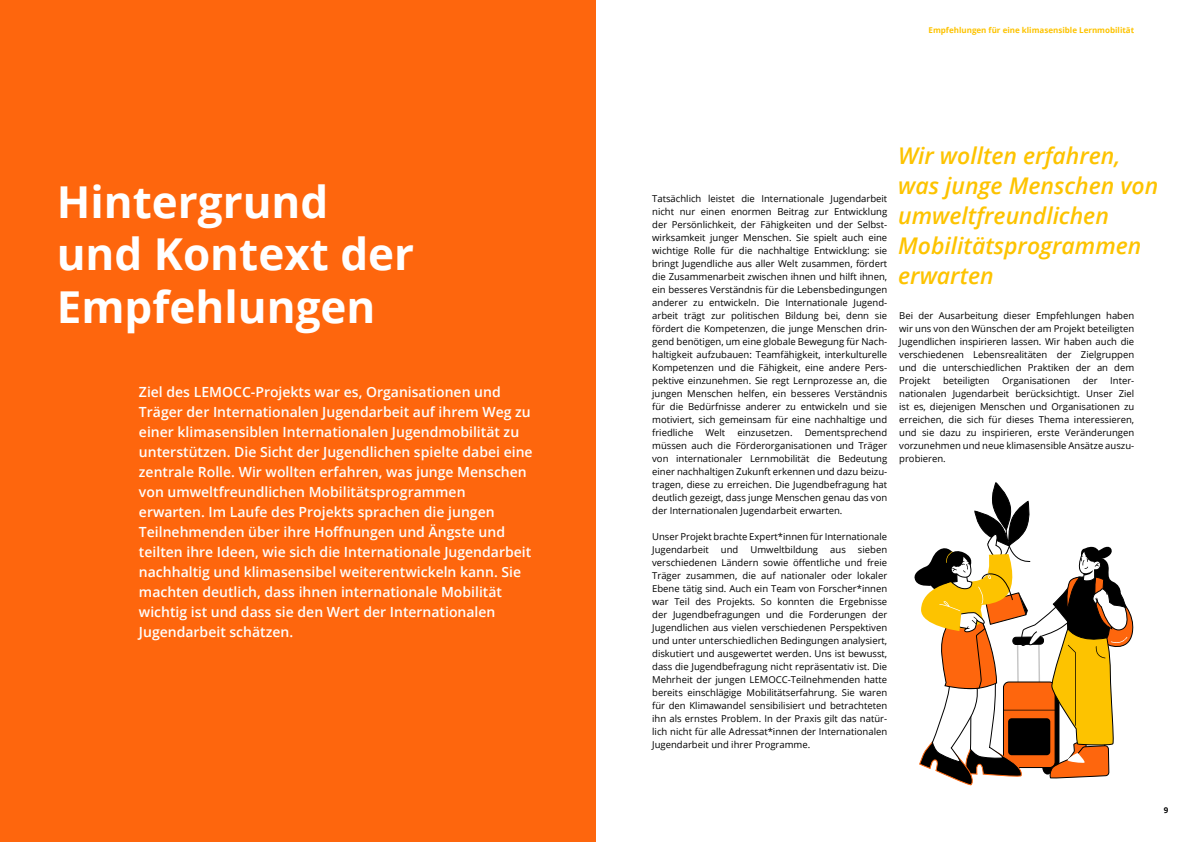
<style>
.page{position:relative;width:1191px;height:842px;background:#fff}
.page>*{position:absolute;margin:0;border:0;box-sizing:border-box;transform-origin:0 0}
.H1_nicht_numm{font:700 44px/52.8px "Open Sans";color:#fff}
.Zitat_-links{font:italic 600 23px/30px "Open Sans";color:#fdc300}
.Intro_Einleitungssei{font:600 14px/20px "Open Sans";color:#fff}
.Copy_9{font:9.5px/13px "Open Sans";color:#000;text-align:justify}
.t1{font:700 8px "Open Sans";color:#fdc300}
.t2{font:700 8px "Open Sans";color:#000}
</style>
<div class="page">
<div style="left:0;top:0;width:595px;height:842px;background:#fe660d"></div>
<svg style="left:914px;top:483px;width:220px;height:303px"></svg>
<p class="t1" style="left:928px;top:25px;width:207px">Empfehlungen für eine klimasensible Lernmobilität</p>
<p class="H1_nicht_numm" style="left:57px;top:174px;width:359px">Hintergrund und Kontext der<br>Empfehlungen</p>
<p class="Copy_9" style="left:652px;top:192px;width:236px">Tatsächlich leistet die Internationale Jugendarbeit nicht nur einen enormen Beitrag zur Entwicklung der Persönlichkeit, der Fähigkeiten und der Selbst&shy;wirksamkeit junger Menschen. Sie spielt auch eine wichtige Rolle für die nachhaltige Entwicklung: sie bringt Jugendliche aus aller Welt zusammen, fördert die Zusammenarbeit zwischen ihnen und hilft ihnen, ein besseres Verständnis für die Lebensbedingungen anderer zu entwickeln. Die Internationale Jugend&shy;arbeit trägt zur politischen Bildung bei, denn sie fördert die Kompetenzen, die junge Menschen drin&shy;gend benötigen, um eine globale Bewegung für Nach&shy;haltigkeit aufzubauen: Teamfähigkeit, interkulturelle Kompetenzen und die Fähigkeit, eine andere Pers&shy;pektive einzunehmen. Sie regt Lernprozesse an, die jungen Menschen helfen, ein besseres Verständnis für die Bedürfnisse anderer zu entwickeln und sie motiviert, sich gemeinsam für eine nachhaltige und friedliche</p>
<p class="Intro_Einleitungssei" style="left:139px;top:382px;width:395px">Ziel des LEMOCC-Projekts war es, Organisationen und Träger der Internationalen Jugendarbeit auf ihrem Weg zu einer klimasensiblen Internationalen Jugendmobilität zu unterstützen. Die Sicht der Jugendlichen spielte dabei eine zentrale Rolle. Wir wollten erfahren, was junge Menschen von umweltfreundlichen Mobilitätsprogrammen erwarten. Im Laufe des Projekts sprachen die jungen Teilnehmenden über ihre Hoffnungen und Ängste und teilten ihre Ideen, wie sich die Internationale Jugendarbeit nachhaltig und klimasensibel weiterentwickeln kann. Sie machten deutlich, dass ihnen internationale Mobilität wichtig ist und dass sie den Wert der Internationalen Jugendarbeit schätzen.</p>
<p class="Copy_9" style="left:652px;top:426px;width:236px;text-indent:152px">Dementsprechend müssen auch die Förderorganisationen und Träger von internationaler Lernmobilität die Bedeutung einer nachhaltigen Zukunft erkennen und dazu beizu&shy;tragen, diese zu erreichen. Die Jugendbefragung hat deutlich gezeigt, dass junge Menschen genau das von der Internationalen Jugendarbeit erwarten.</p>
<p class="Copy_9" style="left:652px;top:530px;width:236px">Unser Projekt brachte Expert*innen für Internationale<br>Jugendarbeit</p>
<p class="Copy_9" style="left:705px;top:426px;width:21px">Welt</p>
<p class="Copy_9" style="left:737px;top:426px;width:57px">einzusetzen.</p>
<p class="Copy_9" style="left:652px;top:543px;width:236px;text-indent:206px">sieben verschiedenen Ländern sowie öffentliche und freie Träger zusammen, die auf nationaler oder lokaler Ebene tätig sind. Auch ein Team von Forscher*innen war Teil des Projekts. So konnten die Ergebnisse der Jugendbefragungen und die Forderungen der Jugendlichen aus vielen verschiedenen Perspektiven und unter unterschiedlichen Bedingungen analysiert, diskutiert und ausgewertet werden. Uns ist bewusst, dass die Jugendbefragung nicht repräsentativ ist. Die Mehrheit der jungen LEMOCC-Teilnehmenden hatte bereits einschlägige Mobilitätserfahrung. Sie waren für den Klimawandel sensibilisiert und betrachteten ihn als ernstes Problem. In der Praxis gilt das natür&shy;lich nicht für alle Adressat*innen der Internationalen Jugendarbeit und ihrer Programme.</p>
<p class="Copy_9" style="left:721px;top:543px;width:19px">und</p>
<p class="Copy_9" style="left:750px;top:543px;width:69px">Umweltbildung</p>
<p class="Copy_9" style="left:830px;top:543px;width:17px">aus</p>
<p class="Zitat_-links" style="left:898px;top:141px;width:262px">Wir wollten erfahren, was junge Menschen von umweltfreundlichen<br>Mobilitätsprogrammen erwarten</p>
<p class="Copy_9" style="left:899px;top:309px;width:236px">Bei der Ausarbeitung dieser Empfehlungen haben wir uns von den Wünschen der am Projekt beteiligten Jugendlichen inspirieren lassen. Wir haben auch die verschiedenen Lebensrealitäten der Zielgruppen und die unterschiedlichen Praktiken der an dem Projekt</p>
<p class="Copy_9" style="left:943px;top:374px;width:48px">beteiligten</p>
<p class="Copy_9" style="left:1002px;top:374px;width:70px">Organisationen</p>
<p class="Copy_9" style="left:1082px;top:374px;width:17px">der</p>
<p class="Copy_9" style="left:899px;top:374px;width:236px;text-indent:211px">Inter&shy;nationalen Jugendarbeit berücksichtigt. Unser Ziel ist es, diejenigen Menschen und Organisationen zu erreichen, die sich für dieses Thema interessieren, und sie dazu zu inspirieren, erste Veränderungen vorzunehmen und neue klimasensible Ansätze auszu&shy;probieren.</p>
<p class="t2" style="left:1163px;top:805px;width:6px">9</p>
</div>
